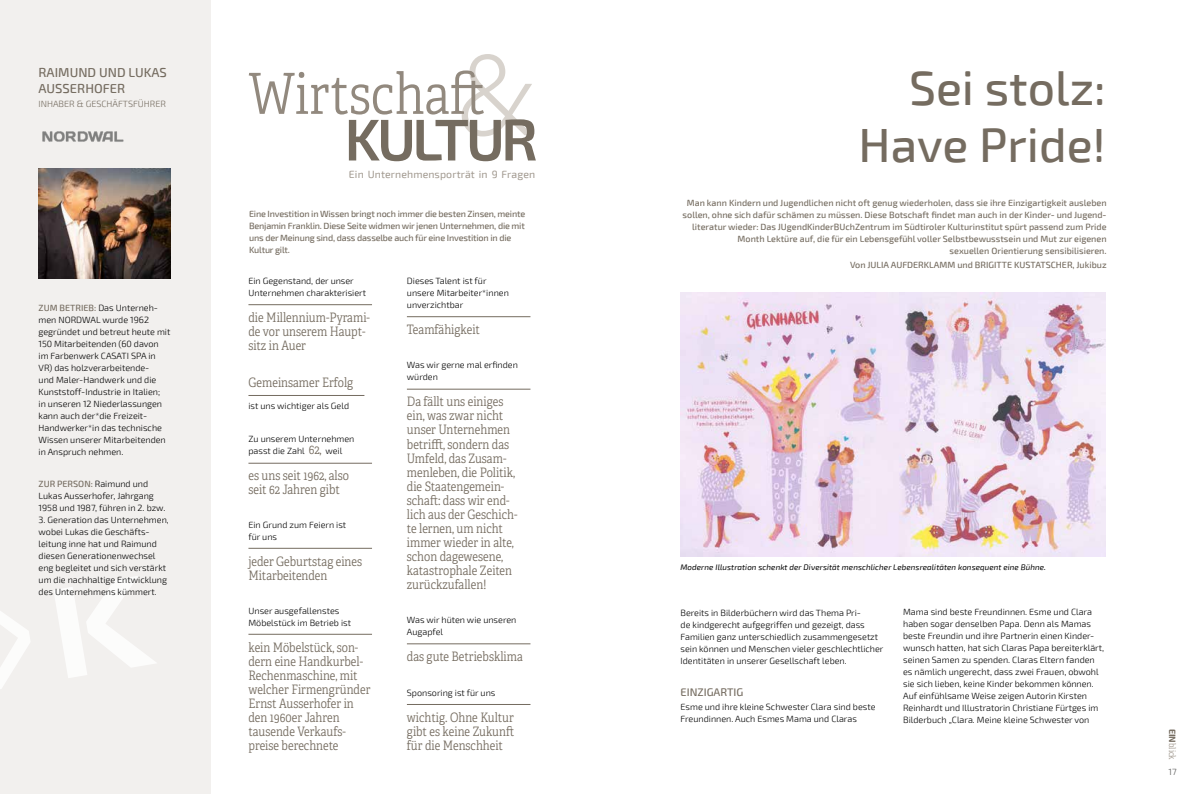
<style>
.page{position:relative;width:1191px;height:794px;background:#fff}
.page>*{position:absolute;margin:0;border:0;box-sizing:border-box;transform-origin:0 0}
.t1{font:600 58.8px "Exo 2";letter-spacing:-.07em;color:#756c60}
.t2{font:300 56.6px "Adelle Condensed";color:#92897e}
.t3{font:500 48px/57.6px "Exo 2";color:#756c60;text-align:right}
.t4{font:300 13px/14px "Adelle Condensed";color:#756c60}
.t5{font:500 13px/15.6px "Exo 2";color:#756c60}
.t6{font:500 11px "Exo 2";color:#756c60}
.t7{font:10.5px "Exo 2";letter-spacing:.01em;color:#a0988e}
.t8{font:300 9px/12px "Exo 2";color:#000}
.t9{font:500 9px/12px "Exo 2";color:#756c60;text-align:right}
.t10{font:500 9px/12px "Exo 2";letter-spacing:-.02em;color:#756c60}
.t11{font:300 9px "Exo 2";color:#756c60}
.t12{font:300 9px "Adelle Condensed";color:#a0988e}
.t13{font:300 9px "Exo 2";color:#575756}
.t14{font:italic 8px "Exo 2";letter-spacing:.01em;color:#000}
.s1{font-weight:500;color:#756c60}
.s2{font-family:"Adelle Condensed";font-size:13px;color:#756c60}
.s3{font-family:"Exo 2";font-weight:700;color:#756c60}
</style>
<div class="page">
<div style="left:0;top:0;width:211px;height:794px;background:#f2f0ee"></div>
<svg style="left:54px;top:576px;width:102px;height:102px"></svg>
<svg style="left:0;top:611px;width:30px;height:78px"></svg>
<hr style="left:248px;top:395px;width:116px;height:1px;background:#756c60">
<hr style="left:407px;top:389px;width:123px;height:1px;background:#756c60">
<hr style="left:248px;top:463px;width:124px;height:1px;background:#756c60">
<hr style="left:407px;top:643px;width:123px;height:1px;background:#756c60">
<hr style="left:248px;top:548px;width:124px;height:1px;background:#756c60">
<hr style="left:248px;top:634px;width:124px;height:1px;background:#756c60">
<hr style="left:407px;top:704px;width:123px;height:1px;background:#756c60">
<hr style="left:407px;top:316px;width:123px;height:1px;background:#756c60">
<hr style="left:248px;top:304px;width:124px;height:1px;background:#756c60">
<img style="left:39px;top:168px;width:131px;height:110px">
<img style="left:42px;top:131px;width:82px;height:11px">
<img style="left:680px;top:293px;width:426px;height:263px">
<h3 class="t5" style="left:39px;top:65px;width:130px">RAIMUND UND LUKAS<br>AUSSERHOFER</h3>
<p class="t11" style="left:39px;top:98px;width:129px">INHABER &amp; GESCHÄFTSFÜHRER</p>
<p class="t8" style="left:39px;top:302px;width:133px"><span class="s1">ZUM BETRIEB:</span> Das Unterneh&shy;men NORDWAL wurde 1962 gegründet und betreut heute mit<br>150 Mitarbeitenden (60 davon im Farbenwerk CASATI SPA in<br>VR) das holzverarbeitende-<br>und Maler-Handwerk und die<br>Kunststoff-Industrie in Italien;<br>in unseren 12 Niederlassungen kann auch der*die Freizeit-<br>Handwerker*in das technische<br>Wissen unserer Mitarbeitenden in Anspruch nehmen.</p>
<p class="t8" style="left:39px;top:478px;width:128px"><span class="s1">ZUR PERSON:</span> Raimund und<br>Lukas Ausserhofer, Jahrgang<br>1958 und 1987, führen in 2. bzw.</p>
<p class="t8" style="left:39px;top:514px;width:132px">3. Generation das Unternehmen, wobei Lukas die Geschäfts&shy;leitung inne hat und Raimund diesen Generationenwechsel eng begleitet und sich verstärkt um die nachhaltige Entwicklung des Unternehmens kümmert.</p>
<h1 class="t1" style="left:344px;top:105px;width:195px">KULTUR<sup>&amp;</sup></h1>
<p class="t7" style="left:349px;top:168px;width:188px">Ein Unternehmensporträt in 9 Fragen</p>
<h2 class="t2" style="left:248px;top:60px;width:238px">Wirtschaft</h2>
<p class="t10" style="left:249px;top:208px;width:278px">Eine Investition in Wissen bringt noch immer die besten Zinsen, meinte Benjamin Franklin. Diese Seite widmen wir jenen Unternehmen, die mit uns der Meinung sind, dass dasselbe auch für eine Investition in die Kultur gilt.</p>
<p class="t8" style="left:248px;top:275px;width:119px">Ein Gegenstand, der unser<br>Unternehmen charakterisiert</p>
<h3 class="t4" style="left:248px;top:311px;width:123px">die Millennium-Pyrami&shy;de vor unserem Haupt&shy;sitz in Auer</h3>
<h3 class="t4" style="left:248px;top:375px;width:106px">Gemeinsamer Erfolg</h3>
<p class="t8" style="left:248px;top:400px;width:102px">ist uns wichtiger als Geld</p>
<p class="t8" style="left:248px;top:433px;width:107px">Zu unserem Unternehmen passt die Zahl <span class="s2">62,</span> weil</p>
<h3 class="t4" style="left:248px;top:469px;width:102px">es uns seit 1962, also seit 62 Jahren gibt</h3>
<p class="t8" style="left:248px;top:518px;width:99px">Ein Grund zum Feiern ist für uns</p>
<h3 class="t4" style="left:248px;top:555px;width:115px">jeder Geburtstag eines<br>Mitarbeitenden</h3>
<p class="t8" style="left:248px;top:604px;width:104px">Unser ausgefallenstes<br>Möbelstück im Betrieb ist</p>
<h3 class="t4" style="left:248px;top:641px;width:123px">kein Möbelstück, son&shy;dern eine Handkurbel-<br>Rechenmaschine, mit welcher Firmengründer<br>Ernst Ausserhofer in den 1960er Jahren tausende Verkaufs&shy;preise berechnete</h3>
<p class="t8" style="left:407px;top:275px;width:103px">Dieses Talent ist für unsere Mitarbeiter*innen unverzichtbar</p>
<h3 class="t4" style="left:407px;top:322px;width:74px">Teamfähigkeit</h3>
<p class="t8" style="left:407px;top:359px;width:113px">Was wir gerne mal erfinden würden</p>
<p class="t4" style="left:407px;top:395px;width:112px">Da fällt uns einiges ein, was zwar nicht unser Unternehmen betrifft, sondern das<br>Umfeld, das Zusam&shy;menleben, die Politik, die Staatengemein&shy;schaft: dass wir end&shy;lich aus der Geschich&shy;te lernen, um nicht immer wieder in alte, schon dagewesene, katastrophale Zeiten zurückzufallen!</p>
<p class="t8" style="left:407px;top:614px;width:111px">Was wir hüten wie unseren<br>Augapfel</p>
<h3 class="t4" style="left:407px;top:650px;width:117px">das gute Betriebsklima</h3>
<p class="t8" style="left:407px;top:687px;width:90px">Sponsoring ist für uns</p>
<h3 class="t4" style="left:407px;top:711px;width:109px;text-align:justify">wichtig. Ohne Kultur gibt es keine Zukunft für die Menschheit</h3>
<h3 class="t3" style="left:858px;top:60px;width:249px">Sei stolz:<br>Have Pride!</h3>
<p class="t9" style="left:682px;top:196px;width:425px">Man kann Kindern und Jugendlichen nicht oft genug wiederholen, dass sie ihre Einzigartigkeit ausleben sollen, ohne sich dafür schämen zu müssen. Diese Botschaft findet man auch in der Kinder- und Jugend&shy;literatur wieder: Das JUgendKinderBUchZentrum im Südtiroler Kulturinstitut spürt passend zum Pride Month Lektüre auf, die für ein Lebensgefühl voller Selbstbewusstsein und Mut zur eigenen<br>sexuellen Orientierung sensibilisieren.</p>
<p class="t9" style="left:850px;top:259px;width:258px">Von JULIA AUFDERKLAMM und BRIGITTE KUSTATSCHER, Jukibuz</p>
<p class="t14" style="left:680px;top:563px;width:367px">Moderne Illustration schenkt der Diversität menschlicher Lebensrealitäten konsequent eine Bühne.</p>
<p class="t8" style="left:680px;top:606px;width:204px">Bereits in Bilderbüchern wird das Thema Pri-<br>de kindgerecht aufgegriffen und gezeigt, dass Familien ganz unterschiedlich zusammengesetzt sein können und Menschen vieler geschlechtlicher Identitäten in unserer Gesellschaft leben.</p>
<p class="t6" style="left:680px;top:685px;width:64px">EINZIGARTIG</p>
<p class="t8" style="left:680px;top:701px;width:196px">Esme und ihre kleine Schwester Clara sind beste<br>Freundinnen. Auch Esmes Mama und Claras</p>
<p class="t8" style="left:903px;top:605px;width:202px">Mama sind beste Freundinnen. Esme und Clara haben sogar denselben Papa. Denn als Mamas beste Freundin und ihre Partnerin einen Kinder&shy;wunsch hatten, hat sich Claras Papa bereiterklärt, seinen Samen zu spenden. Claras Eltern fanden es nämlich ungerecht, dass zwei Frauen, obwohl sie sich lieben, keine Kinder bekommen können.<br>Auf einfühlsame Weise zeigen Autorin Kirsten Reinhardt und Illustratorin Christiane Fürtges im Bilderbuch „Clara. Meine kleine Schwester von</p>
<p class="t12" style="left:1177px;top:728px;width:33px;rotate:90deg"><span class="s3">EIN</span>blick</p>
<p class="t13" style="left:1168px;top:766px;width:10px">17</p>
</div>
